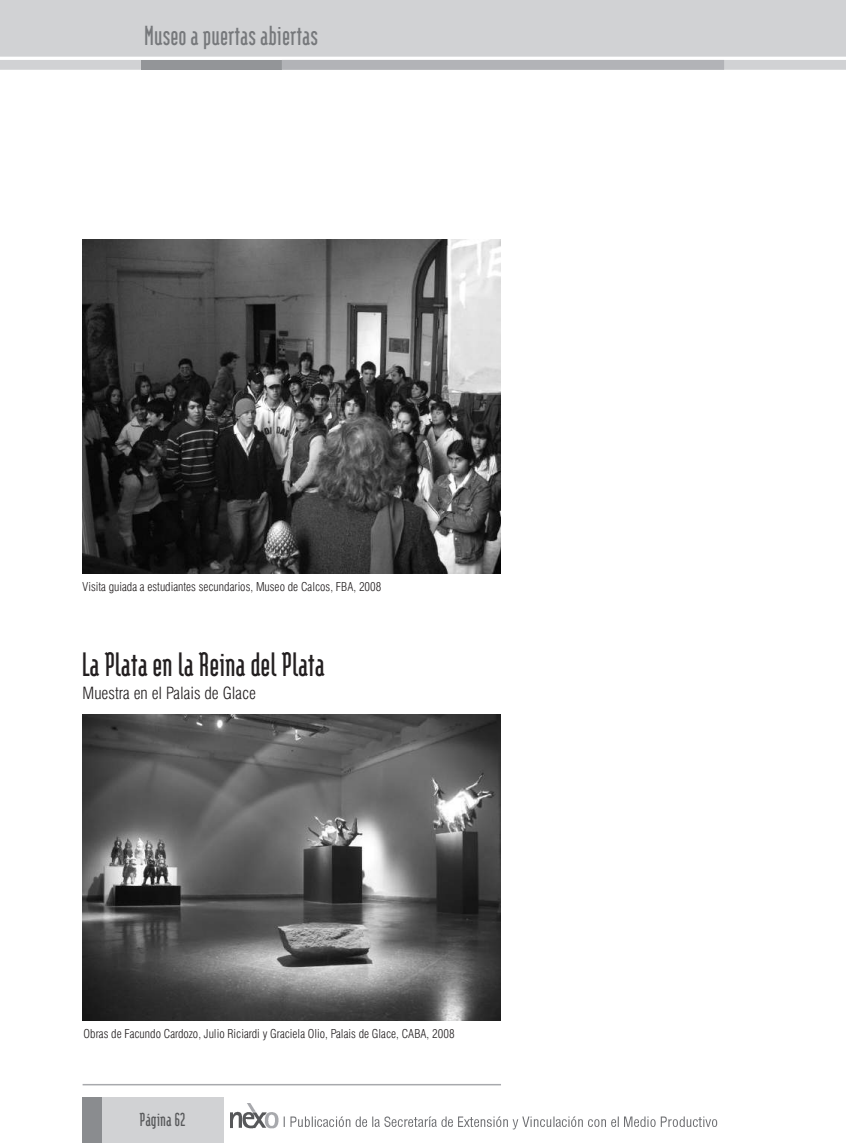
<style>
.page{position:relative;width:846px;height:1143px;background:#fff}
.page>*{position:absolute;margin:0;border:0;box-sizing:border-box;transform-origin:0 0}
.t1{font:700 40.5px "Modula";letter-spacing:-.005em;color:#231f20}
.t2{font:700 33px "Modula";color:#76787b}
.t3{font:700 22.5px "Modula";color:#57585a}
.t4{font:300 condensed 16.5px "Swiss 721 BT";color:#231f20}
.t5{font:300 condensed 12px "Swiss 721 BT";color:#231f20}
</style>
<div class="page">
<div style="left:0;top:0;width:845px;height:57px;background:#d1d2d4"></div>
<div style="left:83px;top:1097px;width:141px;height:46px;background:#d1d2d4"></div>
<hr style="left:83px;top:1084px;width:418px;height:1px;background:#a8a9ad">
<div style="left:83px;top:1097px;width:19px;height:46px;background:#8a8c8f"></div>
<svg style="left:0;top:60px;width:845px;height:10px;background:#d1d2d4"></svg>
<div style="left:141px;top:60px;width:141px;height:10px;background:#939598"></div>
<div style="left:282px;top:60px;width:442px;height:10px;background:#b2b3b7"></div>
<img style="left:231px;top:1103px;width:486px;height:27px">
<img style="left:83px;top:714px;width:417px;height:306px">
<img style="left:83px;top:240px;width:417px;height:334px">
<h2 class="t2" style="left:144px;top:20px;width:175px">Museo a puertas abiertas</h2>
<p class="t5" style="left:83px;top:580px;width:300px">Visita guiada a estudiantes secundarios, Museo de Calcos, FBA, 2008</p>
<h1 class="t1" style="left:82px;top:646px;width:244px">La Plata en la Reina del Plata</h1>
<h3 class="t4" style="left:82px;top:683px;width:175px">Muestra en el Palais de Glace</h3>
<p class="t5" style="left:84px;top:1026px;width:372px">Obras de Facundo Cardozo, Julio Riciardi y Graciela Olio, Palais de Glace, CABA, 2008</p>
<h3 class="t3" style="left:139px;top:1109px;width:47px">Página 62</h3>
</div>
